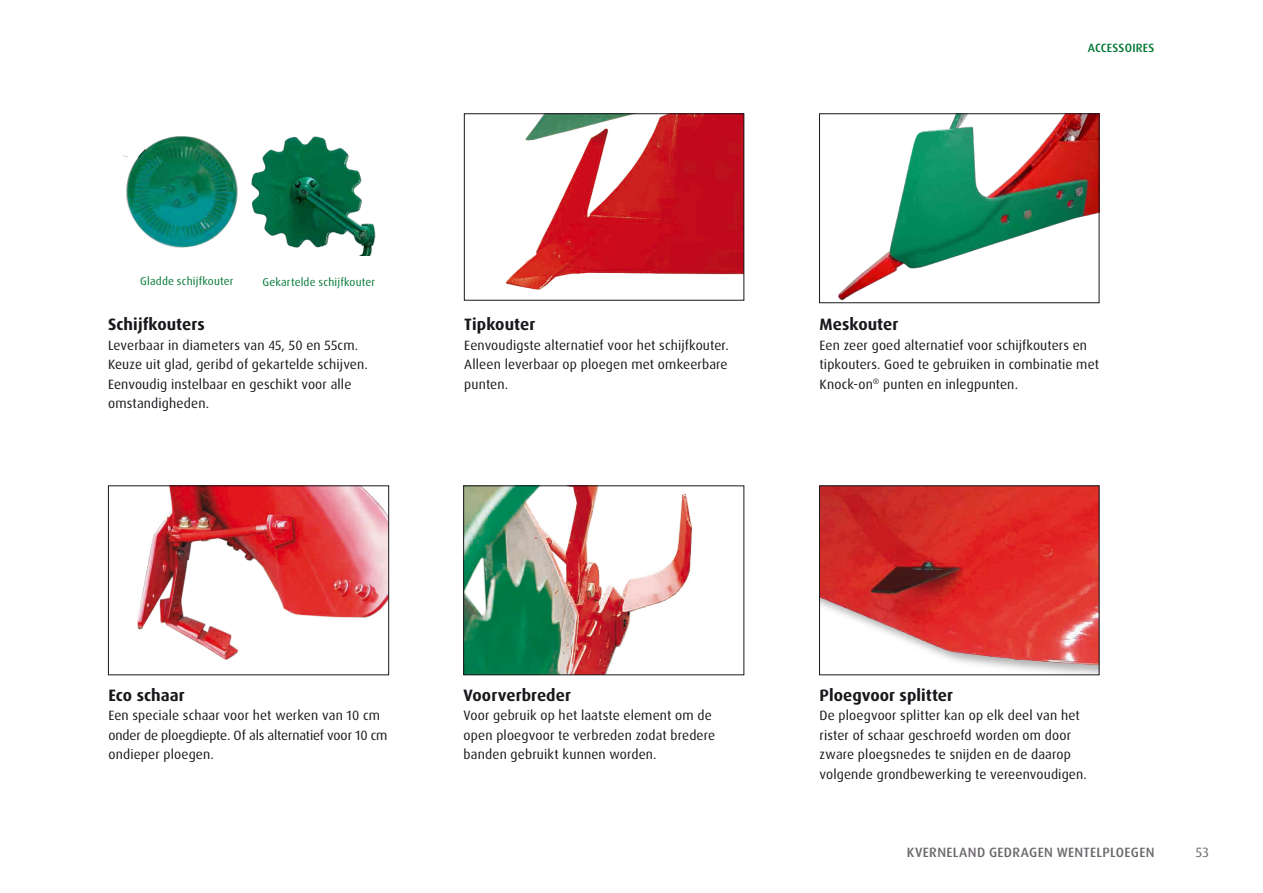
<style>
.page{position:relative;width:1263px;height:893px;background:#fff}
.page>*{position:absolute;margin:0;border:0;box-sizing:border-box;transform-origin:0 0}
.t1{font:700 16.5px "Dax Pro";letter-spacing:.005em;color:#1a171c}
.t2{font:13.5px/19.5px "Dax Pro";letter-spacing:.01em;color:#1a171c}
.t3{font:500 13.5px "Dax Pro";letter-spacing:.025em;color:#6c686d}
.t4{font:13.5px "Dax Pro";color:#6c686d}
.t5{font:500 12px "Dax Pro";letter-spacing:.015em;color:#007734}
.t6{font:11.25px "Dax Pro";letter-spacing:.015em;color:#007734}
</style>
<div class="page">
<img style="left:465px;top:488px;width:228px;height:185px">
<div style="left:463px;top:486px;width:281px;height:189px;border:1px solid #1a171c"></div>
<img style="left:137px;top:488px;width:250px;height:172px">
<div style="left:108px;top:486px;width:281px;height:189px;border:1px solid #1a171c"></div>
<img style="left:506px;top:116px;width:236px;height:174px">
<div style="left:819px;top:486px;width:280px;height:189px;background:#1a171c;opacity:.35"></div>
<img style="left:821px;top:488px;width:238px;height:175px">
<img style="left:838px;top:116px;width:259px;height:185px">
<img style="left:286px;top:136px;width:90px;height:119px">
<img style="left:126px;top:140px;width:160px;height:108px">
<svg style="left:123px;top:136px;width:108px;height:23px"></svg>
<p class="t6" style="left:140px;top:274px;width:95px">Gladde schijfkouter</p>
<p class="t6" style="left:263px;top:274px;width:114px">Gekartelde schijfkouter</p>
<p class="t1" style="left:108px;top:314px;width:98px">Schijfkouters</p>
<p class="t2" style="left:108px;top:335px;width:261px">Leverbaar in diameters van 45, 50 en 55cm.<br>Keuze uit glad, geribd of gekartelde schijven.<br>Eenvoudig instelbaar en geschikt voor alle omstandigheden.</p>
<p class="t1" style="left:464px;top:314px;width:72px">Tipkouter</p>
<p class="t2" style="left:464px;top:335px;width:266px;text-align:justify">Eenvoudigste alternatief voor het schijfkouter.<br>Alleen leverbaar op ploegen met omkeerbare punten.</p>
<p class="t5" style="left:1088px;top:40px;width:68px">ACCESSOIRES</p>
<p class="t1" style="left:819px;top:314px;width:80px">Meskouter</p>
<p class="t2" style="left:819px;top:335px;width:281px">Een zeer goed alternatief voor schijfkouters en tipkouters. Goed te gebruiken in combinatie met<br>Knock-on<sup>®</sup> punten en inlegpunten.</p>
<p class="t1" style="left:108px;top:684px;width:78px">Eco schaar</p>
<p class="t2" style="left:108px;top:706px;width:281px">Een speciale schaar voor het werken van 10 cm onder de ploegdiepte. Of als alternatief voor 10 cm ondieper ploegen.</p>
<p class="t1" style="left:464px;top:684px;width:109px">Voorverbreder</p>
<p class="t2" style="left:464px;top:706px;width:253px">Voor gebruik op het laatste element om de open ploegvoor te verbreden zodat bredere banden gebruikt kunnen worden.</p>
<p class="t1" style="left:819px;top:684px;width:135px">Ploegvoor splitter</p>
<p class="t2" style="left:819px;top:706px;width:269px">De ploegvoor splitter kan op elk deel van het rister of schaar geschroefd worden om door zware ploegsnedes te snijden en de daarop volgende grondbewerking te vereenvoudigen.</p>
<p class="t3" style="left:907px;top:843px;width:249px">KVERNELAND GEDRAGEN WENTELPLOEGEN</p>
<p class="t4" style="left:1196px;top:843px;width:14px">53</p>
</div>
